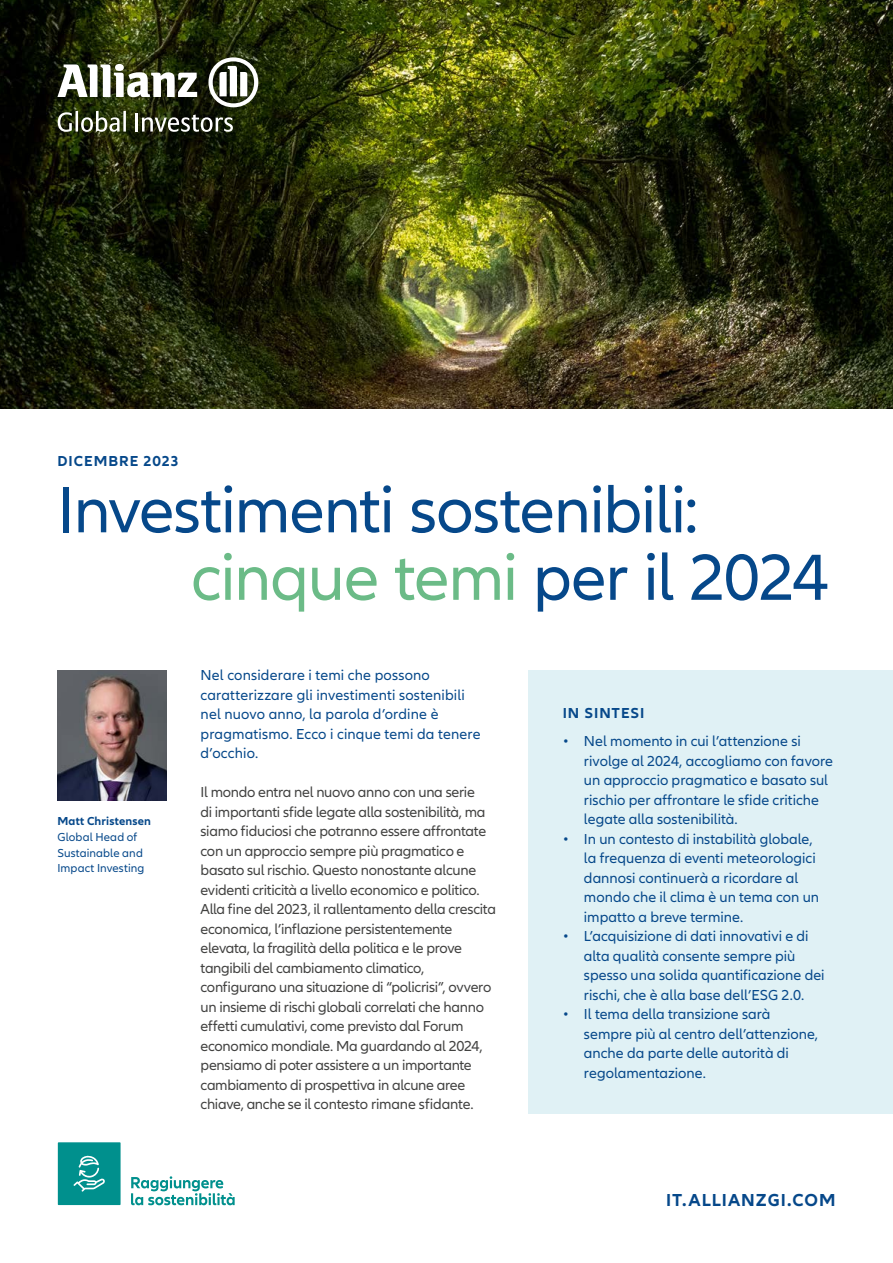
<style>
.page{position:relative;width:893px;height:1263px;background:#fff}
.page>*{position:absolute;margin:0;border:0;box-sizing:border-box;transform-origin:0 0}
.t1{font:67.5px/67.5px "Allianz Neo";letter-spacing:-.02em;color:#06488a}
.t2{font:700 18px "Allianz Neo";letter-spacing:.055em;color:#06488a}
.t3{font:15px/19.5px "Allianz Neo";color:#06488a}
.t4{font:15px/19.5px "Allianz Neo";letter-spacing:-.02em;color:#424241}
.t5{font:700 15px "Allianz Neo";letter-spacing:.065em;color:#06488a}
.t6{font:12px/15.6px "Allianz Neo";letter-spacing:.01em;color:#06488a}
.t7{font:700 12px "Allianz Neo";letter-spacing:.015em;color:#06488a}
.s1{color:#6bbb87}
</style>
<div class="page">
<img style="left:0;top:0;width:893px;height:408px">
<img style="left:57px;top:670px;width:110px;height:131px">
<div style="left:529px;top:670px;width:364px;height:444px;background:#e0f1f5"></div>
<div style="left:58px;top:1142px;width:63px;height:63px;background:#00908d"></div>
<svg style="left:73px;top:1155px;width:32px;height:36px"></svg>
<svg style="left:131px;top:1176px;width:104px;height:29px"></svg>
<svg style="left:57px;top:64px;width:140px;height:33px"></svg>
<svg style="left:208px;top:57px;width:50px;height:50px"></svg>
<svg style="left:58px;top:112px;width:14px;height:20px"></svg>
<hr style="left:76px;top:111px;width:2px;height:21px;background:#fff">
<svg style="left:81px;top:111px;width:39px;height:21px"></svg>
<hr style="left:123px;top:111px;width:3px;height:21px;background:#fff">
<hr style="left:135px;top:113px;width:3px;height:19px;background:#fff">
<svg style="left:142px;top:115px;width:91px;height:17px"></svg>
<p class="t5" style="left:57px;top:453px;width:123px">DICEMBRE 2023</p>
<h1 class="t1" style="left:191px;top:478px;width:639px;text-indent:-134px">Investimenti sostenibili: <span class="s1">cinque temi</span> per il 2024</h1>
<p class="t7" style="left:57px;top:814px;width:95px">Matt Christensen</p>
<p class="t6" style="left:57px;top:829px;width:88px">Global Head of<br>Sustainable and<br>Impact Investing</p>
<p class="t3" style="left:201px;top:666px;width:282px">Nel considerare i temi che possono caratterizzare gli investimenti sostenibili nel nuovo anno, la parola d’ordine è pragmatismo. Ecco i cinque temi da tenere d’occhio.</p>
<p class="t4" style="left:201px;top:783px;width:297px">Il mondo entra nel nuovo anno con una serie<br>di importanti sfide legate alla sostenibilità, ma siamo fiduciosi che potranno essere affrontate con un approccio sempre più pragmatico e basato sul rischio. Questo nonostante alcune evidenti criticità a livello economico e politico.<br>Alla fine del 2023, il rallentamento della crescita economica, l’inflazione persistentemente elevata, la fragilità della politica e le prove tangibili del cambiamento climatico, configurano una situazione di “policrisi”, ovvero un insieme di rischi globali correlati che hanno effetti cumulativi, come previsto dal Forum economico mondiale. Ma guardando al 2024, pensiamo di poter assistere a un importante cambiamento di prospettiva in alcune aree chiave, anche se il contesto rimane sfidante.</p>
<p class="t5" style="left:563px;top:704px;width:83px">IN SINTESI</p>
<p class="t3" style="left:584px;top:732px;width:251px;text-indent:-21px">• Nel momento in cui l’attenzione si rivolge al 2024, accogliamo con favore un approccio pragmatico e basato sul rischio per affrontare le sfide critiche legate alla sostenibilità.</p>
<p class="t3" style="left:584px;top:829px;width:237px;text-indent:-21px">• In un contesto di instabilità globale, la frequenza di eventi meteorologici dannosi continuerà a ricordare al mondo che il clima è un tema con un impatto a breve termine.</p>
<p class="t3" style="left:584px;top:927px;width:242px;text-indent:-21px">• L’acquisizione di dati innovativi e di alta qualità consente sempre più spesso una solida quantificazione dei rischi, che è alla base dell’ESG 2.0.</p>
<p class="t3" style="left:584px;top:1005px;width:236px;text-indent:-21px">• Il tema della transizione sarà sempre più al centro dell’attenzione, anche da parte delle autorità di regolamentazione.</p>
<p class="t2" style="left:666px;top:1189px;width:171px">IT.ALLIANZGI.COM</p>
</div>
